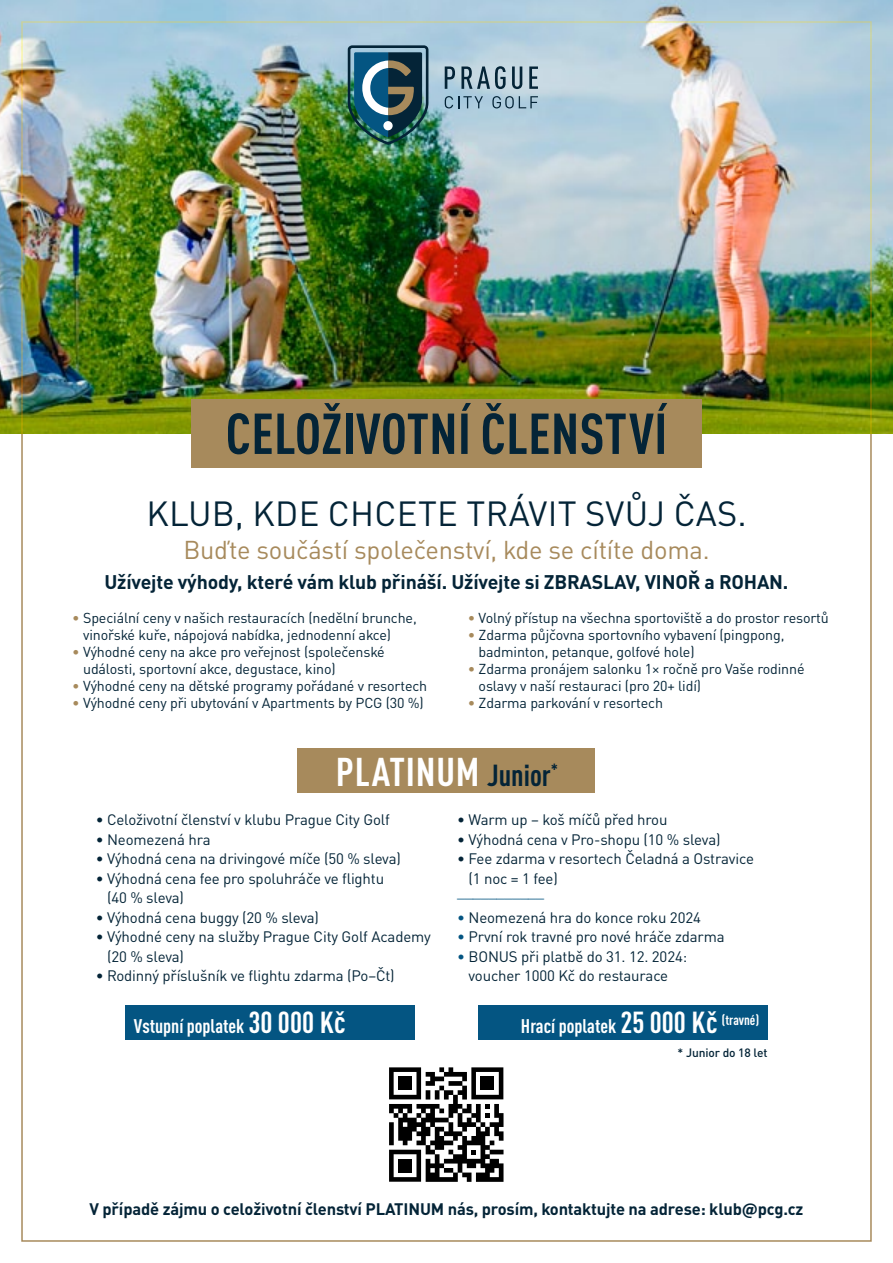
<style>
.page{position:relative;width:893px;height:1263px;background:#fff}
.page>*{position:absolute;margin:0;border:0;box-sizing:border-box;transform-origin:0 0}
.t1{font:700 condensed 56.7px "DIN Pro";letter-spacing:.005em;color:#042437}
.t2{font:700 condensed 39.6px "DIN Pro";letter-spacing:.02em;color:#fff}
.t3{font:34.5px "DIN Pro";letter-spacing:.01em;color:#042437}
.t4{font:25.5px "DIN Pro";letter-spacing:-.01em;color:#a78a5c}
.t5{font:700 19.5px "DIN Pro";letter-spacing:-.01em;color:#042437}
.t6{font:700 condensed 19.5px "DIN Pro";color:#fff}
.t7{font:700 16.5px "DIN Pro";letter-spacing:-.01em;color:#042437}
.t8{font:15px/19.5px "DIN Pro";letter-spacing:-.01em;color:#042437}
.t9{font:15px "DIN Pro";color:#045582}
.t10{font:14.25px/17.1px "DIN Pro";letter-spacing:-.01em;color:#042437}
.t11{font:500 12px "DIN Pro";letter-spacing:-.01em;color:#042437}
.s1{color:#a78a5c}
.s2{font-size:30px;color:#042437}
.s3{font-size:30px}
.s4{color:#045582}
</style>
<div class="page">
<img style="left:0;top:0;width:893px;height:434px">
<img style="left:21px;top:21px;width:851px;height:1221px">
<div style="left:478px;top:1006px;width:289px;height:34px;background:#045582"></div>
<svg style="left:389px;top:1067px;width:114px;height:115px"></svg>
<div style="left:398px;top:1076px;width:14px;height:14px;background:#000"></div>
<div style="left:480px;top:1076px;width:14px;height:14px;background:#000"></div>
<div style="left:398px;top:1159px;width:14px;height:13px;background:#000"></div>
<svg style="left:445px;top:66px;width:10px;height:23px"></svg>
<svg style="left:461px;top:66px;width:45px;height:23px"></svg>
<svg style="left:512px;top:66px;width:10px;height:23px"></svg>
<svg style="left:529px;top:66px;width:9px;height:23px"></svg>
<svg style="left:445px;top:96px;width:38px;height:12px"></svg>
<svg style="left:492px;top:96px;width:46px;height:12px"></svg>
<img style="left:348px;top:45px;width:80px;height:100px">
<div style="left:383px;top:121px;width:10px;height:9px;background:#fff;border-radius:50%"></div>
<h1 class="t1" style="left:226px;top:391px;width:443px">celoživotní členství</h1>
<h3 class="t3" style="left:147px;top:487px;width:548px">Klub , kde chcete trávit svůj čas</h3>
<h3 class="t3" style="left:737px;top:487px;width:11px">.</h3>
<h3 class="t4" style="left:183px;top:530px;width:528px">Buďte součástí společenství, kde se cítíte doma.</h3>
<h3 class="t5" style="left:104px;top:566px;width:686px">Užívejte výhody, které vám klub přináší. Užívejte si ZBRASLAV, VINOŘ a ROHAN.</h3>
<p class="t10" style="left:83px;top:607px;width:335px;text-indent:-11px"><span class="s1">•</span> Speciální ceny v našich restauracích (nedělní brunche, vinořské kuře, nápojová nabídka, jednodenní akce)</p>
<p class="t10" style="left:83px;top:642px;width:303px;text-indent:-11px"><span class="s1">•</span> Výhodné ceny na akce pro veřejnost (společenské události, sportovní akce, degustace, kino)</p>
<p class="t10" style="left:72px;top:676px;width:356px"><span class="s1">•</span> Výhodné ceny na dětské programy pořádané v resortech</p>
<p class="t10" style="left:72px;top:693px;width:353px"><span class="s1">•</span> Výhodné ceny při ubytování v Apartments by PCG (30 %)</p>
<p class="t10" style="left:468px;top:607px;width:363px"><span class="s1">•</span> Volný přístup na všechna sportoviště a do prostor resortů</p>
<p class="t10" style="left:479px;top:624px;width:307px;text-indent:-11px"><span class="s1">•</span> Zdarma půjčovna sportovního vybavení (pingpong, badminton, petanque, golfové hole)</p>
<p class="t10" style="left:479px;top:659px;width:327px;text-indent:-11px"><span class="s1">•</span> Zdarma pronájem salonku 1× ročně pro Vaše rodinné oslavy v naší restauraci (pro 20+ lidí)</p>
<p class="t10" style="left:468px;top:693px;width:197px"><span class="s1">•</span> Zdarma parkování v resortech</p>
<h2 class="t2" style="left:336px;top:742px;width:224px">platinum <span class="s2">Junior</span><sup>*</sup></h2>
<p class="t8" style="left:96px;top:808px;width:296px">• Celoživotní členství v klubu Prague City Golf</p>
<p class="t8" style="left:96px;top:828px;width:117px">• Neomezená hra</p>
<p class="t8" style="left:96px;top:847px;width:307px">• Výhodná cena na drivingové míče (50 % sleva)</p>
<p class="t8" style="left:107px;top:867px;width:279px;text-indent:-11px">• Výhodná cena fee pro spoluhráče ve flightu (40 % sleva)</p>
<p class="t8" style="left:96px;top:906px;width:225px">• Výhodná cena buggy (20 % sleva)</p>
<p class="t8" style="left:107px;top:925px;width:325px;text-indent:-11px">• Výhodné ceny na služby Prague City Golf Academy (20 % sleva)</p>
<p class="t8" style="left:96px;top:964px;width:301px">• Rodinný příslušník ve flightu zdarma (Po–Čt)</p>
<h3 class="t6" style="left:134px;top:1012px;width:213px">Vstupní poplatek <span class="s3">30 000 Kč</span></h3>
<p class="t8" style="left:457px;top:808px;width:212px">• Warm up – koš míčů před hrou</p>
<p class="t8" style="left:457px;top:828px;width:265px">• Výhodná cena v Pro-shopu (10 % sleva)</p>
<p class="t8" style="left:468px;top:847px;width:287px;text-indent:-11px">• Fee zdarma v resortech Čeladná a Ostravice (1 noc = 1 fee)</p>
<p class="t9" style="left:457px;top:880px;width:89px">___________</p>
<p class="t8" style="left:457px;top:906px;width:245px"><span class="s4">•</span> Neomezená hra do konce roku 2024</p>
<p class="t8" style="left:457px;top:925px;width:269px"><span class="s4">•</span> První rok travné pro nové hráče zdarma</p>
<p class="t8" style="left:457px;top:945px;width:232px;text-align:center"><span class="s4">•</span> BONUS při platbě do 31. 12. 2024: voucher 1000 Kč do restaurace</p>
<h3 class="t6" style="left:521px;top:1012px;width:240px">Hrací poplatek <span class="s3">25 000 Kč</span> <sup>(travné)</sup></h3>
<p class="t11" style="left:678px;top:1043px;width:91px">* Junior do 18 let</p>
<p class="t7" style="left:89px;top:1195px;width:715px">V případě zájmu o celoživotní členství PLATINUM nás, prosím, kontaktujte na adrese: klub@pcg.cz</p>
</div>
